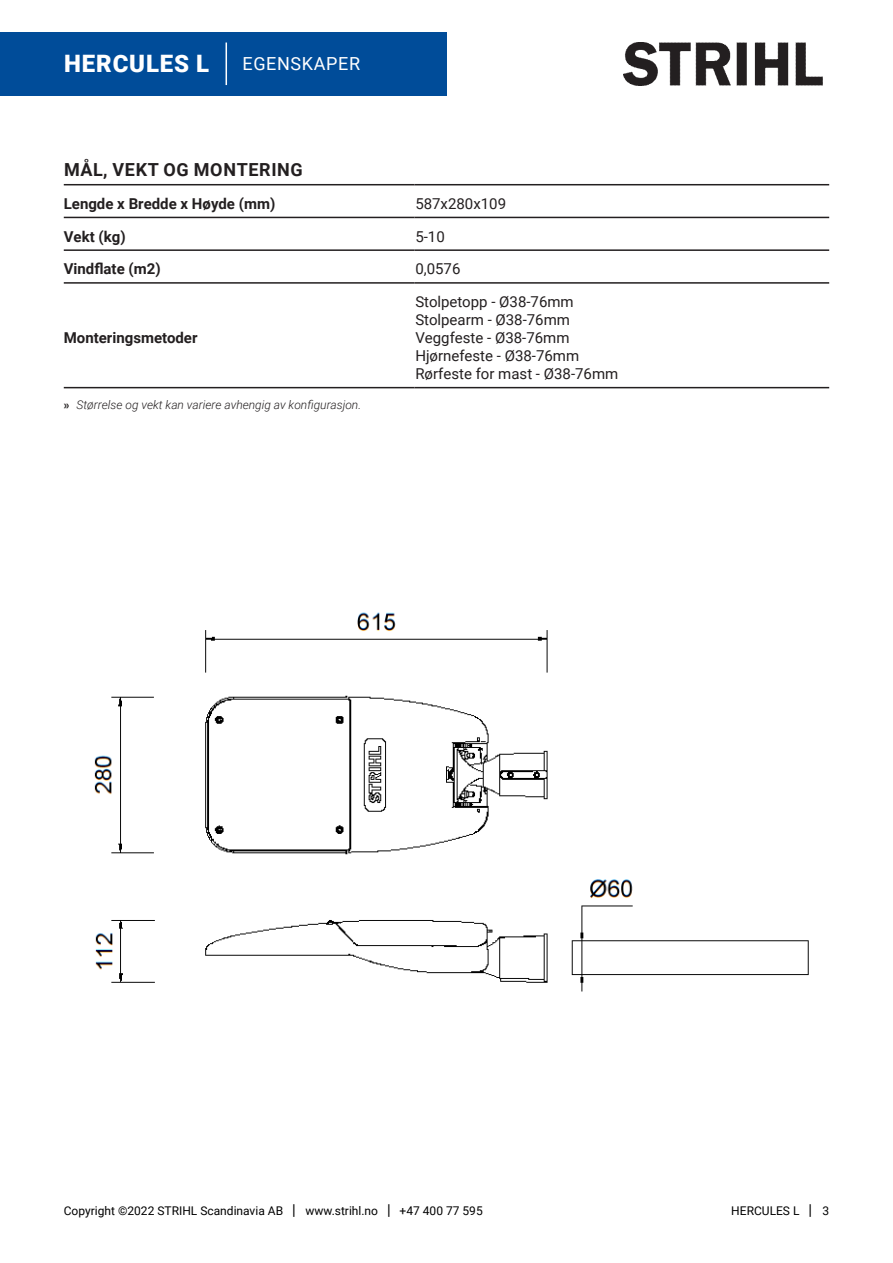
<style>
.page{position:relative;width:893px;height:1263px;background:#fff}
.page>*{position:absolute;margin:0;border:0;box-sizing:border-box;transform-origin:0 0}
.t1{font:900 24px "Roboto";letter-spacing:.035em;color:#fff}
.Rubrik_i_tabell{font:700 18px "Roboto";letter-spacing:.035em;color:#231f20}
.t2{font:18px "Roboto";letter-spacing:.035em;color:#fff}
.Brödtext_i_tabell{font:15px "Roboto";color:#231f20}
.Rubrik_i_tabell-2{font:700 15px "Roboto";color:#231f20}
.t3{font:12px "Roboto";color:#000001}
.t4{font:italic 300 12px "Roboto";color:#231f20}
.s1{font-family:"Myriad Pro";font-weight:700;font-style:normal}
.s2{font-size:15px}
</style>
<div class="page">
<div style="left:0;top:32px;width:446px;height:64px;background:#004c99"></div>
<hr style="left:226px;top:43px;width:1px;height:42px;background:#fff">
<img style="left:624px;top:43px;width:198px;height:42px">
<img style="left:94px;top:612px;width:715px;height:380px">
<hr style="left:64px;top:184px;width:351px;height:1px;background:#231f20">
<hr style="left:415px;top:184px;width:414px;height:1px;background:#231f20">
<hr style="left:64px;top:217px;width:351px;height:1px;background:#231f20">
<hr style="left:415px;top:217px;width:414px;height:1px;background:#231f20">
<hr style="left:64px;top:249px;width:351px;height:2px;background:#231f20">
<hr style="left:415px;top:249px;width:414px;height:2px;background:#231f20">
<hr style="left:64px;top:282px;width:351px;height:2px;background:#231f20">
<hr style="left:415px;top:282px;width:414px;height:2px;background:#231f20">
<hr style="left:64px;top:387px;width:351px;height:1px;background:#231f20">
<hr style="left:415px;top:387px;width:414px;height:1px;background:#231f20">
<h1 class="t1" style="left:64px;top:47px;width:146px">HERCULES L</h1>
<p class="t2" style="left:243px;top:51px;width:119px">EGENSKAPER</p>
<p class="Rubrik_i_tabell" style="left:64px;top:157px;width:240px">MÅL, VEKT OG MONTERING</p>
<p class="Rubrik_i_tabell-2" style="left:64px;top:193px;width:213px">Lengde x Bredde x Høyde (mm)</p>
<p class="Brödtext_i_tabell" style="left:415px;top:193px;width:92px">587x280x109</p>
<p class="Rubrik_i_tabell-2" style="left:64px;top:226px;width:63px">Vekt (kg)</p>
<p class="Brödtext_i_tabell" style="left:415px;top:226px;width:31px">5-10</p>
<p class="Rubrik_i_tabell-2" style="left:64px;top:259px;width:98px">Vindflate (m2)</p>
<p class="Brödtext_i_tabell" style="left:415px;top:259px;width:47px">0,0576</p>
<p class="Rubrik_i_tabell-2" style="left:64px;top:327px;width:135px">Monteringsmetoder</p>
<p class="t4" style="left:64px;top:396px;width:299px"><span class="s1">»</span> Størrelse og vekt kan variere avhengig av konfigurasjon.</p>
<p class="Brödtext_i_tabell" style="left:415px;top:291px;width:160px">Stolpetopp - Ø38-76mm</p>
<p class="Brödtext_i_tabell" style="left:415px;top:309px;width:156px">Stolpearm - Ø38-76mm</p>
<p class="Brödtext_i_tabell" style="left:415px;top:327px;width:156px">Veggfeste - Ø38-76mm</p>
<p class="Brödtext_i_tabell" style="left:415px;top:345px;width:165px">Hjørnefeste - Ø38-76mm</p>
<p class="Brödtext_i_tabell" style="left:415px;top:363px;width:204px">Rørfeste for mast - Ø38-76mm</p>
<p class="t3" style="left:64px;top:1202px;width:420px">Copyright ©2022 STRIHL Scandinavia AB <span class="s2">|</span> www.strihl.no <span class="s2">|</span> +47 400 77 595</p>
<p class="t3" style="left:731px;top:1202px;width:99px">HERCULES L <span class="s2">|</span> 3</p>
</div>
